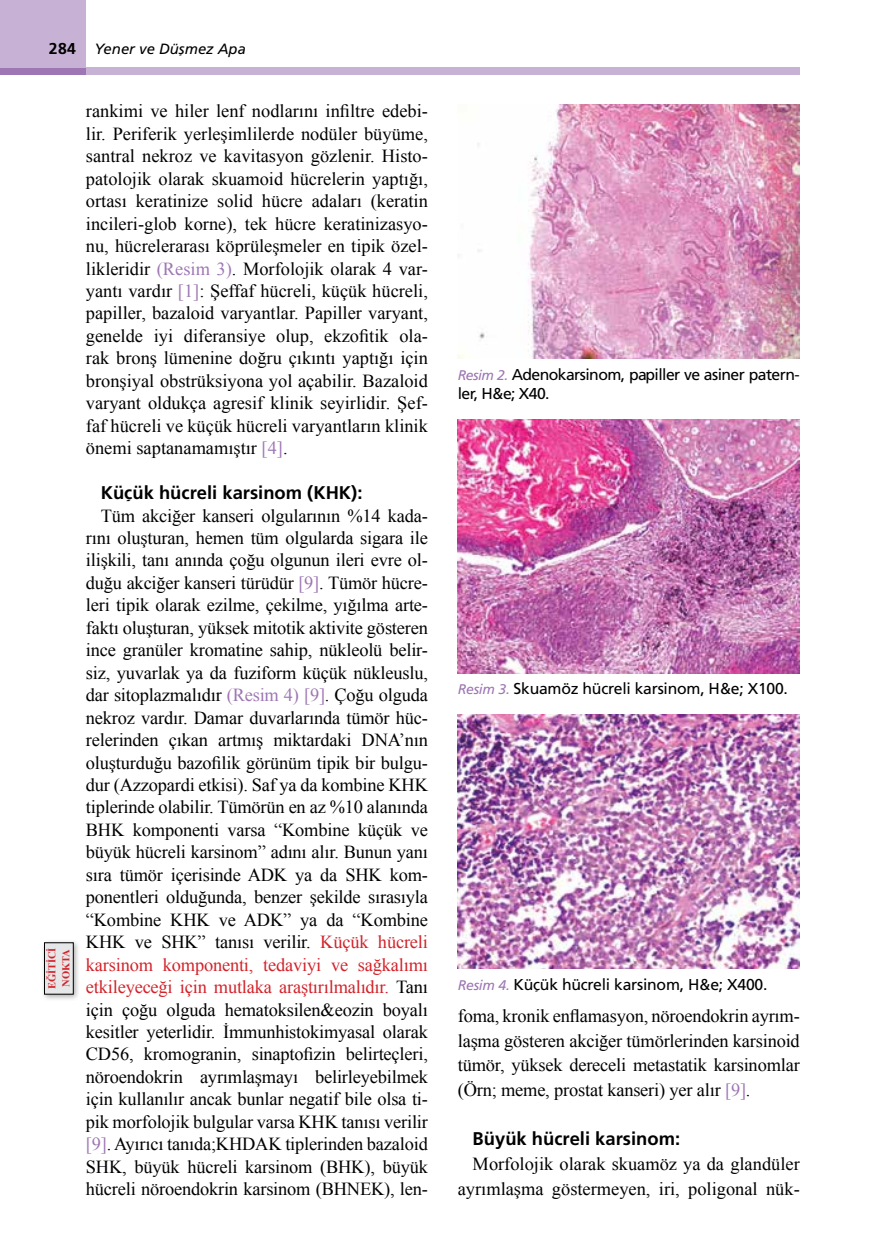
<style>
.page{position:relative;width:879px;height:1260px;background:#fff}
.page>*{position:absolute;margin:0;border:0;box-sizing:border-box;transform-origin:0 0}
.t1{font:18.38px/22.4px "Times New Roman";color:#000;text-align:justify}
.t2{font:18.38px "Frutiger Bold Tr";color:#000}
.t3{font:15.75px "Frutiger Normal Tr";letter-spacing:-.015em;color:#000}
.t4{font:15.75px/19.2px "Frutiger Normal Tr";letter-spacing:-.035em;color:#000}
.t5{font:14.88px "Frutiger Italic Tr";color:#000}
.t6{font:700 10.5px/14px "Times New Roman";color:#d2232a}
.s1{font-family:"Frutiger Bold Tr";font-size:15.75px}
.s2{color:#9e76b4}
.s3{color:#d2232a}
.s4{font-family:"Frutiger Italic Tr";font-size:14px;color:#9e76b4}
</style>
<div class="page">
<div style="left:0;top:68px;width:86px;height:7px;background:#9e76b4"></div>
<div style="left:86px;top:68px;width:713px;height:7px;background:#c7b2d6"></div>
<div style="left:0;top:0;width:86px;height:68px;background:#c7b2d6"></div>
<img style="left:457px;top:105px;width:342px;height:254px">
<img style="left:457px;top:419px;width:342px;height:254px">
<img style="left:457px;top:715px;width:342px;height:254px">
<div style="left:40px;top:939px;width:41px;height:62px;background:#000;opacity:.33"></div>
<div style="left:44px;top:943px;width:29px;height:51px;background:#e6e7e8"></div>
<div style="left:44px;top:943px;width:29px;height:51px;border:1px solid #000"></div>
<p class="t5" style="left:49px;top:40px;width:198px"><span class="s1">284</span> Yener ve Düşmez Apa</p>
<p class="t6" style="left:45px;top:989px;width:44px;rotate:-90deg">EĞİTİCİ<br>NOKTA</p>
<p class="t1" style="left:86px;top:100px;width:343px">rankimi ve hiler lenf nodlarını infiltre edebi&shy;lir. Periferik yerleşimlilerde nodüler büyüme, santral nekroz ve kavitasyon gözlenir. Histo&shy;patolojik olarak skuamoid hücrelerin yaptığı, ortası keratinize solid hücre adaları (keratin incileri-glob korne), tek hücre keratinizasyo&shy;nu, hücrelerarası köprüleşmeler en tipik özel&shy;likleridir <span class="s2">(Resim 3)</span>. Morfolojik olarak 4 var&shy;yantı vardır <span class="s2">[1]</span>: Şeffaf hücreli, küçük hücreli, papiller, bazaloid varyantlar. Papiller varyant, genelde iyi diferansiye olup, ekzofitik ola&shy;rak bronş lümenine doğru çıkıntı yaptığı için bronşiyal obstrüksiyona yol açabilir. Bazaloid varyant oldukça agresif klinik seyirlidir. Şef&shy;faf hücreli ve küçük hücreli varyantların klinik önemi saptanamamıştır <span class="s2">[4]</span>.</p>
<p class="t2" style="left:101px;top:482px;width:263px">Küçük hücreli karsinom (KHK):</p>
<p class="t1" style="left:86px;top:504px;width:343px;text-indent:15px">Tüm akciğer kanseri olgularının %14 kada&shy;rını oluşturan, hemen tüm olgularda sigara ile ilişkili, tanı anında çoğu olgunun ileri evre ol&shy;duğu akciğer kanseri türüdür <span class="s2">[9]</span>. Tümör hücre&shy;leri tipik olarak ezilme, çekilme, yığılma arte&shy;faktı oluşturan, yüksek mitotik aktivite gösteren ince granüler kromatine sahip, nükleolü belir&shy;siz, yuvarlak ya da fuziform küçük nükleuslu, dar sitoplazmalıdır <span class="s2">(Resim 4) [9]</span>. Çoğu olguda nekroz vardır. Damar duvarlarında tümör hüc&shy;relerinden çıkan artmış miktardaki DNA’nın oluşturduğu bazofilik görünüm tipik bir bulgu&shy;dur (Azzopardi etkisi). Saf ya da kombine KHK tiplerinde olabilir. Tümörün en az %10 alanında BHK komponenti varsa “Kombine küçük ve büyük hücreli karsinom” adını alır. Bunun yanı sıra tümör içerisinde ADK ya da SHK kom&shy;ponentleri olduğunda, benzer şekilde sırasıyla “Kombine KHK ve ADK” ya da “Kombine KHK ve SHK” tanısı verilir. <span class="s3">Küçük hücreli karsinom komponenti, tedaviyi ve sağkalımı etkileyeceği için mutlaka araştırılmalıdır.</span> Tanı için çoğu olguda hematoksilen&amp;eozin boyalı kesitler yeterlidir. İmmunhistokimyasal olarak CD56, kromogranin, sinaptofizin belirteçleri, nöroendokrin ayrımlaşmayı belirleyebilmek için kullanılır ancak bunlar negatif bile olsa ti&shy;pik morfolojik bulgular varsa KHK tanısı verilir <span class="s2">[9]</span>. Ayırıcı tanıda;KHDAK tiplerinden bazaloid SHK, büyük hücreli karsinom (BHK), büyük hücreli nöroendokrin karsinom (BHNEK), len-</p>
<p class="t4" style="left:457px;top:364px;width:343px"><span class="s4">Resim 2.</span> Adenokarsinom, papiller ve asiner patern&shy;ler, H&amp;e; X40.</p>
<p class="t3" style="left:457px;top:680px;width:331px"><span class="s4">Resim 3.</span> Skuamöz hücreli karsinom, H&amp;e; X100.</p>
<p class="t3" style="left:457px;top:975px;width:311px"><span class="s4">Resim 4.</span> Küçük hücreli karsinom, H&amp;e; X400.</p>
<p class="t1" style="left:457px;top:1003px;width:343px;line-height:24.7px">foma, kronik enflamasyon, nöroendokrin ayrım&shy;laşma gösteren akciğer tümörlerinden karsinoid tümör, yüksek dereceli metastatik karsinomlar (Örn; meme, prostat kanseri) yer alır <span class="s2">[9]</span>.</p>
<p class="t2" style="left:472px;top:1128px;width:209px">Büyük hücreli karsinom:</p>
<p class="t1" style="left:457px;top:1151px;width:343px;line-height:25px;text-align:right">Morfolojik olarak skuamöz ya da glandüler ayrımlaşma göstermeyen, iri, poligonal nük-</p>
</div>
